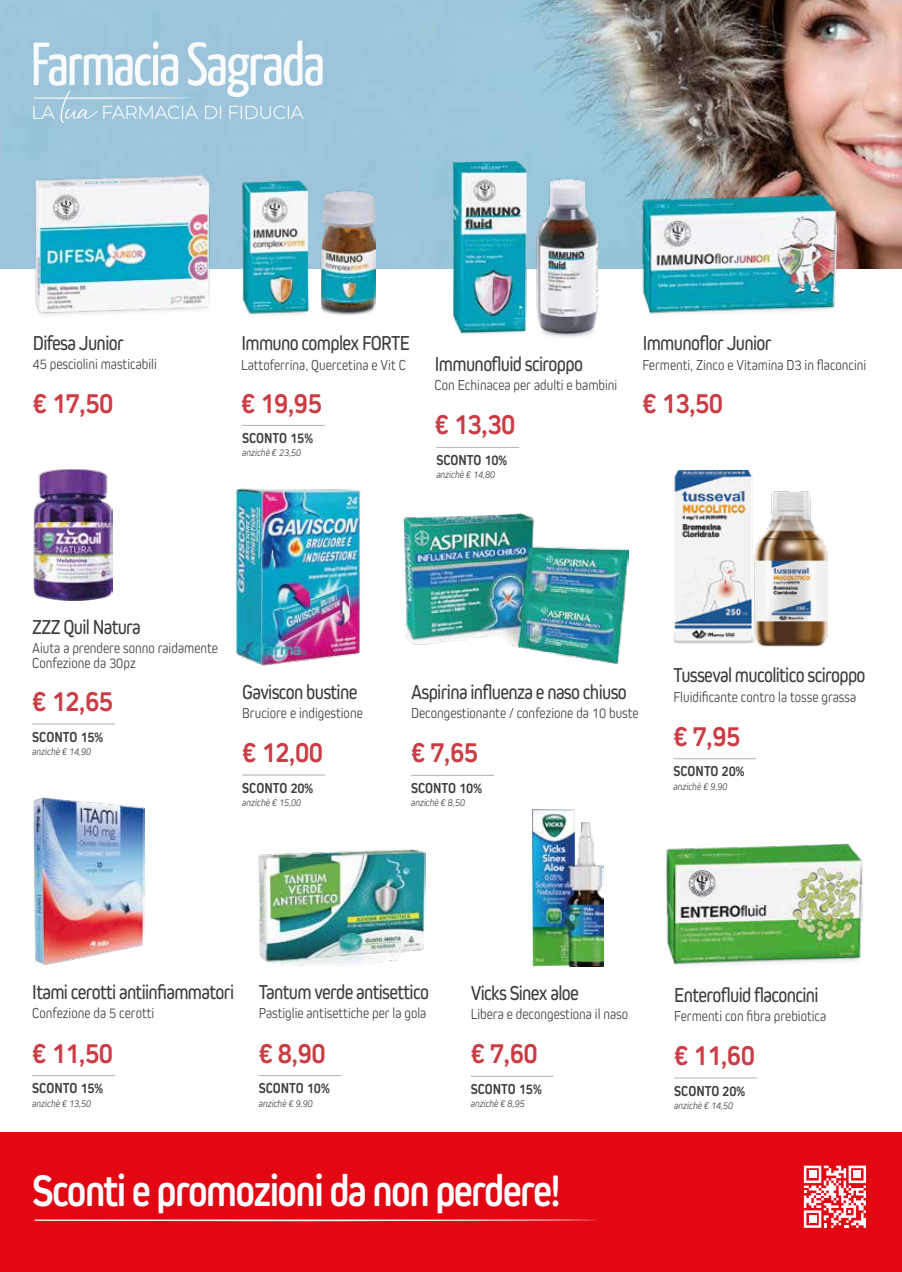
<style>
.page{position:relative;width:902px;height:1272px;background:#fff}
.page>*{position:absolute;margin:0;border:0;box-sizing:border-box;transform-origin:0 0}
.t1{font:700 45.9px "Kiro";letter-spacing:-.04em;color:#fff;scale:.9 1}
.t2{font:700 30px "Kiro";letter-spacing:-.02em;color:#cc3c44;scale:.9 1}
.t3{font:21px "Kiro";letter-spacing:-.035em;color:#3d3d3b;scale:.9 1}
.t4{font:300 15px/15px "Kiro";color:#3d3d3b;scale:.9 1}
.t5{font:700 15px "Kiro";color:#3d3d3b;scale:.9 1}
.t6{font:italic 300 10.5px "Kiro";color:#3d3d3b;scale:.9 1}
</style>
<div class="page">
<img style="left:0;top:0;width:901px;height:269px">
<svg style="left:33px;top:40px;width:289px;height:83px"></svg>
<img style="left:635px;top:194px;width:203px;height:120px">
<img style="left:34px;top:175px;width:183px;height:140px">
<img style="left:453px;top:161px;width:157px;height:177px">
<hr style="left:436px;top:447px;width:83px;height:1px;background:#b3b2b2">
<img style="left:241px;top:180px;width:135px;height:135px">
<hr style="left:242px;top:425px;width:83px;height:1px;background:#b3b2b2">
<img style="left:33px;top:469px;width:80px;height:131px">
<hr style="left:32px;top:723px;width:83px;height:1px;background:#b3b2b2">
<img style="left:235px;top:488px;width:126px;height:178px">
<hr style="left:242px;top:774px;width:83px;height:1px;background:#b3b2b2">
<img style="left:532px;top:810px;width:71px;height:156px">
<hr style="left:470px;top:1075px;width:83px;height:1px;background:#b3b2b2">
<img style="left:673px;top:470px;width:154px;height:177px">
<hr style="left:673px;top:758px;width:83px;height:1px;background:#b3b2b2">
<img style="left:33px;top:797px;width:111px;height:167px">
<hr style="left:32px;top:1075px;width:83px;height:1px;background:#b3b2b2">
<img style="left:259px;top:849px;width:166px;height:117px">
<hr style="left:259px;top:1075px;width:82px;height:1px;background:#b3b2b2">
<img style="left:665px;top:844px;width:198px;height:121px">
<hr style="left:674px;top:1077px;width:83px;height:1px;background:#b3b2b2">
<img style="left:403px;top:513px;width:225px;height:150px">
<hr style="left:411px;top:775px;width:83px;height:1px;background:#b3b2b2">
<div style="left:0;top:1132px;width:901px;height:139px;background:#e30613"></div>
<svg style="left:34px;top:1219px;width:564px;height:2px"></svg>
<svg style="left:803px;top:1165px;width:62px;height:62px"></svg>
<div style="left:808px;top:1170px;width:8px;height:7px;background:#fff"></div>
<h3 class="t3" style="left:33px;top:331px;width:103px">Difesa Junior</h3>
<p class="t4" style="left:33px;top:356px;width:139px">45 pesciolini masticabili</p>
<h2 class="t2" style="left:33px;top:385px;width:91px">€ 17,50</h2>
<h3 class="t3" style="left:241px;top:331px;width:189px">Immuno complex FORTE</h3>
<p class="t4" style="left:241px;top:357px;width:184px">Lattoferrina, Quercetina e Vit C</p>
<h2 class="t2" style="left:241px;top:385px;width:91px">€ 19,95</h2>
<p class="t5" style="left:242px;top:429px;width:80px">SCONTO 15%</p>
<p class="t6" style="left:242px;top:447px;width:67px">anzichè € 23,50</p>
<h3 class="t3" style="left:435px;top:352px;width:166px">Immunofluid sciroppo</h3>
<p class="t4" style="left:434px;top:377px;width:205px">Con Echinacea per adulti e bambini</p>
<h2 class="t2" style="left:434px;top:406px;width:91px">€ 13,30</h2>
<p class="t5" style="left:436px;top:451px;width:80px">SCONTO 10%</p>
<p class="t6" style="left:436px;top:469px;width:67px">anzichè € 14,80</p>
<h3 class="t3" style="left:642px;top:331px;width:145px">Immunoflor Junior</h3>
<p class="t4" style="left:642px;top:357px;width:250px">Fermenti, Zinco e Vitamina D3 in flaconcini</p>
<h2 class="t2" style="left:642px;top:385px;width:91px">€ 13,50</h2>
<h3 class="t3" style="left:32px;top:615px;width:122px">ZZZ Quil Natura</h3>
<p class="t4" style="left:32px;top:640px;width:208px">Aiuta a prendere sonno raidamente<br>Confezione da 30pz</p>
<h2 class="t2" style="left:32px;top:683px;width:91px">€ 12,65</h2>
<p class="t5" style="left:32px;top:728px;width:80px">SCONTO 15%</p>
<p class="t6" style="left:32px;top:745px;width:67px">anzichè € 14,90</p>
<h3 class="t3" style="left:242px;top:679px;width:129px">Gaviscon bustine</h3>
<p class="t4" style="left:242px;top:705px;width:135px">Bruciore e indigestione</p>
<h2 class="t2" style="left:242px;top:734px;width:91px">€ 12,00</h2>
<p class="t5" style="left:242px;top:779px;width:80px">SCONTO 20%</p>
<p class="t6" style="left:242px;top:796px;width:67px">anzichè € 15,00</p>
<h3 class="t3" style="left:411px;top:679px;width:241px">Aspirina influenza e naso chiuso</h3>
<p class="t4" style="left:411px;top:705px;width:254px">Decongestionante / confezione da 10 buste</p>
<h2 class="t2" style="left:411px;top:734px;width:76px">€ 7,65</h2>
<p class="t5" style="left:411px;top:779px;width:80px">SCONTO 10%</p>
<p class="t6" style="left:411px;top:796px;width:61px">anzichè € 8,50</p>
<h3 class="t3" style="left:673px;top:663px;width:215px">Tusseval mucolitico sciroppo</h3>
<p class="t4" style="left:673px;top:688px;width:205px">Fluidificante contro la tosse grassa</p>
<h2 class="t2" style="left:673px;top:718px;width:76px">€ 7,95</h2>
<p class="t5" style="left:673px;top:762px;width:80px">SCONTO 20%</p>
<p class="t6" style="left:673px;top:780px;width:61px">anzichè € 9,90</p>
<h3 class="t3" style="left:32px;top:980px;width:226px">Itami cerotti antiinfiammatori</h3>
<p class="t4" style="left:32px;top:1005px;width:137px">Confezione da 5 cerotti</p>
<h2 class="t2" style="left:32px;top:1035px;width:91px">€ 11,50</h2>
<p class="t5" style="left:32px;top:1079px;width:80px">SCONTO 15%</p>
<p class="t6" style="left:32px;top:1097px;width:67px">anzichè € 13,50</p>
<h3 class="t3" style="left:259px;top:980px;width:190px">Tantum verde antisettico</h3>
<p class="t4" style="left:259px;top:1005px;width:188px">Pastiglie antisettiche per la gola</p>
<h2 class="t2" style="left:259px;top:1035px;width:76px">€ 8,90</h2>
<p class="t5" style="left:259px;top:1079px;width:80px">SCONTO 10%</p>
<p class="t6" style="left:259px;top:1097px;width:61px">anzichè € 9,90</p>
<h3 class="t3" style="left:470px;top:980px;width:121px">Vicks Sinex aloe</h3>
<p class="t4" style="left:470px;top:1006px;width:176px">Libera e decongestiona il naso</p>
<h2 class="t2" style="left:470px;top:1035px;width:76px">€ 7,60</h2>
<p class="t5" style="left:470px;top:1080px;width:80px">SCONTO 15%</p>
<p class="t6" style="left:470px;top:1097px;width:61px">anzichè € 8,95</p>
<h3 class="t3" style="left:674px;top:982px;width:162px">Enterofluid flaconcini</h3>
<p class="t4" style="left:674px;top:1007px;width:170px">Fermenti con fibra prebiotica</p>
<h2 class="t2" style="left:674px;top:1037px;width:91px">€ 11,60</h2>
<p class="t5" style="left:674px;top:1081px;width:80px">SCONTO 20%</p>
<p class="t6" style="left:674px;top:1099px;width:67px">anzichè € 14,50</p>
<h1 class="t1" style="left:32px;top:1164px;width:588px">Sconti e promozioni da non perdere!</h1>
</div>
